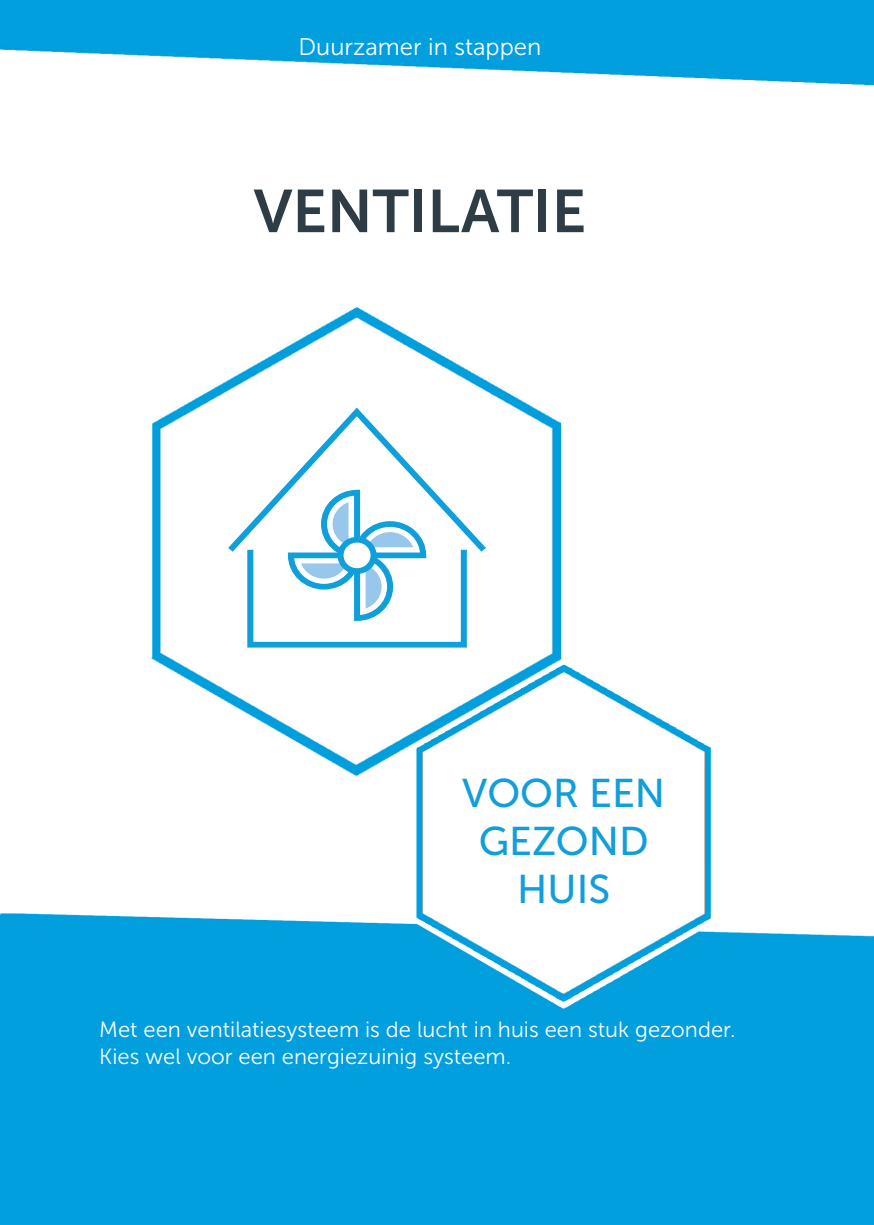
<style>
.page{position:relative;width:874px;height:1225px;background:#fff}
.page>*{position:absolute;margin:0;border:0;box-sizing:border-box;transform-origin:0 0}
.t1{font:60px "Museo Sans 700";color:#2d3c45}
.t2{font:40px/48px "Museo Sans 500";color:#119eda;text-align:center}
.t3{font:24px "Museo Sans 300";color:#fff}
.t4{font:22px "Museo Sans 300";color:#fff}
</style>
<div class="page">
<img style="left:0;top:0;width:873px;height:1225px">
<svg style="left:222px;top:403px;width:270px;height:247px"></svg>
<svg style="left:285px;top:502px;width:144px;height:122px"></svg>
<div style="left:340px;top:540px;width:33px;height:31px;background:#fff;border-radius:50%"></div>
<div style="left:337px;top:537px;width:39px;height:37px;border:6px solid #0f9fdb;border-radius:50%"></div>
<p class="t3" style="left:298px;top:34px;width:244px">Duurzamer in stappen</p>
<p class="t1" style="left:253px;top:178px;width:334px">VENTILATIE</p>
<p class="t2" style="left:462px;top:769px;width:204px">VOOR EEN<br>GEZOND<br>HUIS</p>
<p class="t4" style="left:99px;top:1017px;width:637px">Met een ventilatiesysteem is de lucht in huis een stuk gezonder.</p>
<p class="t4" style="left:99px;top:1044px;width:413px">Kies wel voor een energiezuinig systeem.</p>
</div>
